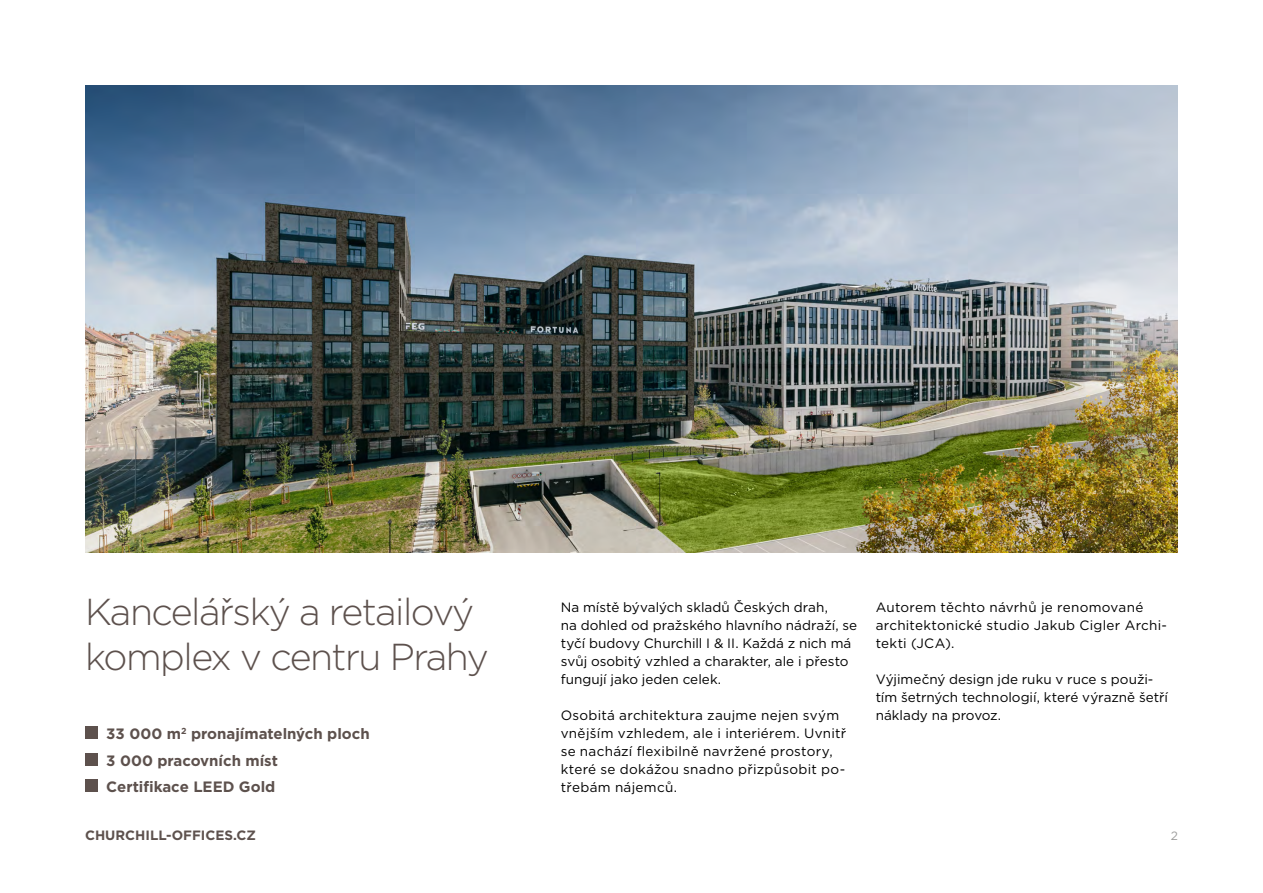
<style>
.page{position:relative;width:1263px;height:893px;background:#fff}
.page>*{position:absolute;margin:0;border:0;box-sizing:border-box;transform-origin:0 0}
.t1{font:300 37.5px/45px "Gotham";letter-spacing:-.04em;color:#5d514d}
.t2{font:700 15px/26.5px "Gotham";color:#5d514d}
.t3{font:13.5px/18px "Gotham";letter-spacing:.005em;color:#000}
.t4{font:700 13.5px "Gotham";color:#5d514d}
.t5{font:12px "Gotham";color:#9d9d9c}
</style>
<div class="page">
<img style="left:85px;top:85px;width:1093px;height:468px">
<div style="left:85px;top:726px;width:13px;height:13px;background:#5d514d"></div>
<div style="left:85px;top:753px;width:13px;height:12px;background:#5d514d"></div>
<div style="left:85px;top:779px;width:13px;height:13px;background:#5d514d"></div>
<h1 class="t1" style="left:85px;top:589px;width:405px">Kancelářský a retailový komplex v centru Prahy</h1>
<p class="t2" style="left:106px;top:720px;width:265px">33 000 m<sup>2</sup> pronajímatelných ploch<br>3 000 pracovních míst<br>Certifikace LEED Gold</p>
<p class="t3" style="left:561px;top:598px;width:298px">Na místě bývalých skladů Českých drah,<br>na dohled od pražského hlavního nádraží, se tyčí budovy Churchill I &amp; II. Každá z nich má svůj osobitý vzhled a charakter, ale i přesto fungují jako jeden celek.</p>
<p class="t3" style="left:561px;top:706px;width:287px">Osobitá architektura zaujme nejen svým vnějším vzhledem, ale i interiérem. Uvnitř se nachází flexibilně navržené prostory, které se dokážou snadno přizpůsobit po&shy;třebám nájemců.</p>
<p class="t3" style="left:876px;top:598px;width:293px">Autorem těchto návrhů je renomované architektonické studio Jakub Cigler Archi&shy;tekti (JCA).</p>
<p class="t3" style="left:876px;top:670px;width:294px">Výjimečný design jde ruku v ruce s použi&shy;tím šetrných technologií, které výrazně šetří náklady na provoz.</p>
<p class="t4" style="left:85px;top:826px;width:172px">CHURCHILL-OFFICES.CZ</p>
<p class="t5" style="left:1171px;top:828px;width:9px">2</p>
</div>
